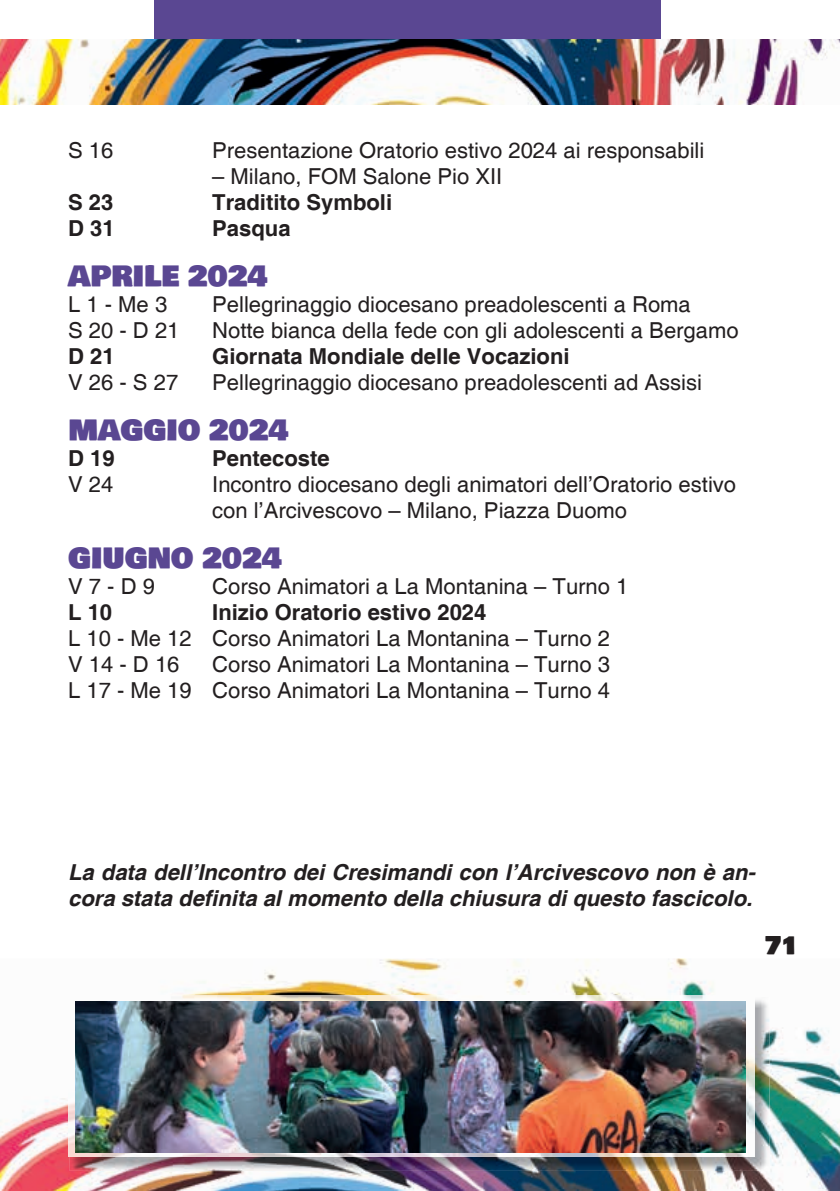
<style>
.page{position:relative;width:840px;height:1191px;background:#fff}
.page>*{position:absolute;margin:0;border:0;box-sizing:border-box;transform-origin:0 0}
.t1{font:28px "Bowlby One SC";color:#5a4792}
.t2{font:24px "Bowlby One SC";color:#231f20}
.t3{font:22px/26px "Helvetica";color:#231f20}
.t4{font:italic 700 22px/26px "Helvetica";color:#231f20}
.t5{font:700 22px "Helvetica";color:#231f20}
</style>
<div class="page">
<div style="left:154px;top:0;width:506px;height:61px;background:#5a4792"></div>
<img style="left:0;top:40px;width:839px;height:65px">
<img style="left:0;top:958px;width:839px;height:233px">
<img style="left:70px;top:997px;width:699px;height:173px">
<img style="left:68px;top:995px;width:686px;height:162px">
<img style="left:76px;top:1001px;width:669px;height:151px">
<p class="t3" style="left:68px;top:138px;width:47px">S 16</p>
<p class="t3" style="left:212px;top:138px;width:493px">Presentazione Oratorio estivo 2024 ai responsabili</p>
<p class="t3" style="left:212px;top:164px;width:291px">– Milano, FOM Salone Pio XII</p>
<p class="t5" style="left:68px;top:189px;width:47px">S 23</p>
<p class="t5" style="left:212px;top:189px;width:181px">Traditito Symboli</p>
<p class="t5" style="left:68px;top:215px;width:48px">D 31</p>
<p class="t5" style="left:212px;top:215px;width:80px">Pasqua</p>
<p class="t1" style="left:68px;top:255px;width:201px">APRILE 2024</p>
<p class="t3" style="left:68px;top:292px;width:101px">L 1 - Me 3</p>
<p class="t3" style="left:212px;top:292px;width:480px">Pellegrinaggio diocesano preadolescenti a Roma</p>
<p class="t3" style="left:68px;top:318px;width:113px">S 20 - D 21</p>
<p class="t3" style="left:212px;top:318px;width:527px">Notte bianca della fede con gli adolescenti a Bergamo</p>
<p class="t5" style="left:68px;top:343px;width:48px">D 21</p>
<p class="t5" style="left:212px;top:343px;width:358px">Giornata Mondiale delle Vocazioni</p>
<p class="t3" style="left:68px;top:370px;width:112px">V 26 - S 27</p>
<p class="t3" style="left:212px;top:370px;width:491px">Pellegrinaggio diocesano preadolescenti ad Assisi</p>
<p class="t1" style="left:68px;top:409px;width:222px">MAGGIO 2024</p>
<p class="t5" style="left:68px;top:445px;width:48px">D 19</p>
<p class="t5" style="left:212px;top:445px;width:119px">Pentecoste</p>
<p class="t3" style="left:68px;top:472px;width:47px">V 24</p>
<p class="t3" style="left:212px;top:472px;width:525px">Incontro diocesano degli animatori dell’Oratorio estivo con l’Arcivescovo – Milano, Piazza Duomo</p>
<p class="t1" style="left:68px;top:537px;width:215px">GIUGNO 2024</p>
<p class="t3" style="left:68px;top:574px;width:88px">V 7 - D 9</p>
<p class="t3" style="left:212px;top:574px;width:417px">Corso Animatori a La Montanina – Turno 1</p>
<p class="t5" style="left:68px;top:599px;width:46px">L 10</p>
<p class="t5" style="left:212px;top:599px;width:275px">Inizio Oratorio estivo 2024</p>
<p class="t3" style="left:68px;top:626px;width:543px">L 10 - Me 12 Corso Animatori La Montanina – Turno 2<br>V 14 - D 16</p>
<p class="t3" style="left:68px;top:652px;width:543px;text-align:right">Corso Animatori La Montanina – Turno 3<br>L 17 - Me 19 Corso Animatori La Montanina – Turno 4</p>
<p class="t4" style="left:68px;top:860px;width:689px">La data dell’Incontro dei Cresimandi con l’Arcivescovo non è an&shy;cora stata definita al momento della chiusura di questo fascicolo.</p>
<p class="t2" style="left:764px;top:927px;width:36px">71</p>
</div>
